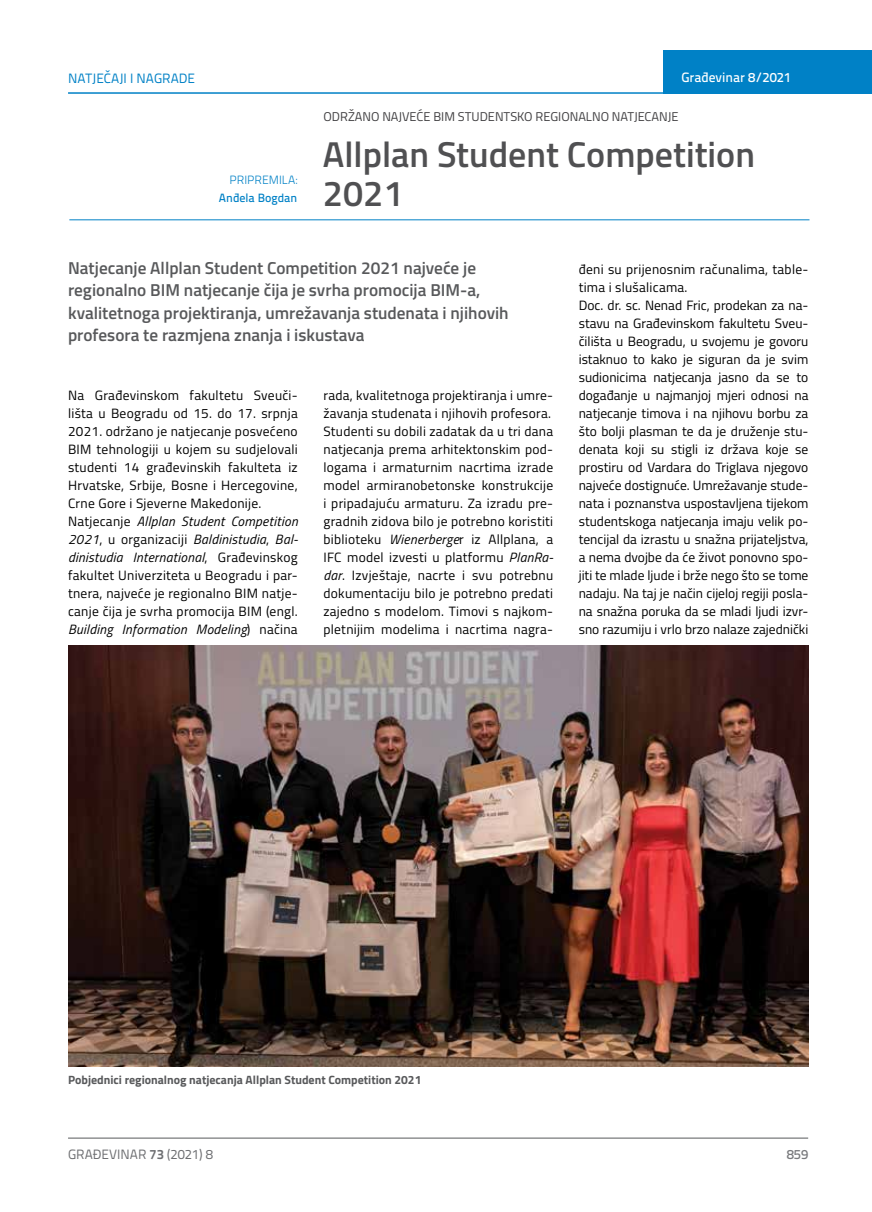
<style>
.page{position:relative;width:872px;height:1212px;background:#fff}
.page>*{position:absolute;margin:0;border:0;box-sizing:border-box;transform-origin:0 0}
.t1{font:600 36px/39px "Titillium";color:#505052}
.t2{font:600 17.25px/22.5px "Titillium";color:#58595b}
.t3{font:13.5px/18px "Titillium";letter-spacing:.02em;color:#000}
.t4{font:13.5px/18px "Titillium";color:#000}
.t5{font:13.5px "Titillium Text 22 L";color:#6d6e71}
.t6{font:13.5px "Titillium Text 22 L";color:#0081c6}
.t7{font:500 13.5px "Titillium Text 22 L";color:#fff}
.t8{font:500 13.5px "Titillium Text 22 L";color:#797a7d}
.t9{font:12.75px "Titillium";color:#414042}
.t10{font:700 12px "Titillium";color:#58595b}
.t11{font:500 12px "Titillium Text 22 L";color:#0081c6}
.t12{font:300 12px "Titillium Text 22 L";color:#0081c6}
.s1{font-style:italic}
.s2{font-weight:700}
</style>
<div class="page">
<div style="left:663px;top:50px;width:209px;height:44px;background:#0081c6"></div>
<hr style="left:68px;top:92px;width:804px;height:2px;background:#0081c6">
<hr style="left:68px;top:1138px;width:740px;height:1px;background:#58595b">
<hr style="left:69px;top:220px;width:740px;height:1px;background:#0081c6">
<img style="left:68px;top:645px;width:740px;height:421px">
<p class="t6" style="left:68px;top:68px;width:129px">NATJEČAJI I NAGRADE</p>
<p class="t7" style="left:681px;top:67px;width:111px">Građevinar 8/2021</p>
<p class="t12" style="left:229px;top:171px;width:69px">PRIPREMILA:</p>
<p class="t11" style="left:219px;top:188px;width:80px">Anđela Bogdan</p>
<p class="t9" style="left:323px;top:107px;width:356px">ODRŽANO NAJVEĆE BIM STUDENTSKO REGIONALNO NATJECANJE</p>
<h1 class="t1" style="left:323px;top:133px;width:433px">Allplan Student Competition<br>2021</h1>
<p class="t2" style="left:68px;top:256px;width:442px">Natjecanje Allplan Student Competition 2021 najveće je regionalno BIM natjecanje čija je svrha promocija BIM-a, kvalitetnoga projektiranja, umrežavanja studenata i njihovih profesora te razmjena znanja i iskustava</p>
<p class="t3" style="left:68px;top:385px;width:231px">Na Građevinskom fakultetu Sveuči&shy;lišta u Beogradu od 15. do 17. srpnja 2021. održano je natjecanje posvećeno BIM tehnologiji u kojem su sudjelovali studenti 14 građevinskih fakulteta iz Hrvatske, Srbije, Bosne i Hercegovine, Crne Gore i Sjeverne Makedonije.<br>Natjecanje <span class="s1">Allplan Student Competition 2021</span>, u organizaciji <span class="s1">Baldinistudia</span>, <span class="s1">Bal&shy;dinistudia International</span>, Građevinskog fakultet Univerziteta u Beogradu i par&shy;tnera, najveće je regionalno BIM natje&shy;canje čija je svrha promocija BIM (engl.<br><span class="s1">Building Information Modeling</span>) načina</p>
<p class="t3" style="left:323px;top:385px;width:231px">rada, kvalitetnoga projektiranja i umre&shy;žavanja studenata i njihovih profesora.<br>Studenti su dobili zadatak da u tri dana natjecanja prema arhitektonskim pod&shy;logama i armaturnim nacrtima izrade model armiranobetonske konstrukcije i pripadajuću armaturu. Za izradu pre&shy;gradnih zidova bilo je potrebno koristiti biblioteku <span class="s1">Wienerberge</span>r iz Allplana, a IFC model izvesti u platformu <span class="s1">PlanRa&shy;dar</span>. Izvještaje, nacrte i svu potrebnu dokumentaciju bilo je potrebno predati zajedno s modelom. Timovi s najkom&shy;pletnijim modelima i nacrtima nagra-</p>
<p class="t4" style="left:578px;top:259px;width:231px">đeni su prijenosnim računalima, table&shy;tima i slušalicama.<br>Doc. dr. sc. Nenad Fric, prodekan za na&shy;stavu na Građevinskom fakultetu Sveu&shy;čilišta u Beogradu, u svojemu je govoru istaknuo to kako je siguran da je svim sudionicima natjecanja jasno da se to događanje u najmanjoj mjeri odnosi na natjecanje timova i na njihovu borbu za što bolji plasman te da je druženje stu&shy;denata koji su stigli iz država koje se prostiru od Vardara do Triglava njegovo najveće dostignuće. Umrežavanje stude&shy;nata i poznanstva uspostavljena tijekom studentskoga natjecanja imaju velik po&shy;tencijal da izrastu u snažna prijateljstva, a nema dvojbe da će život ponovno spo&shy;jiti te mlade ljude i brže nego što se tome nadaju. Na taj je način cijeloj regiji posla&shy;na snažna poruka da se mladi ljudi izvr&shy;sno razumiju i vrlo brzo nalaze zajednički</p>
<p class="t10" style="left:68px;top:1071px;width:355px">Pobjednici regionalnog natjecanja Allplan Student Competition 2021</p>
<p class="t5" style="left:68px;top:1144px;width:146px">GRAĐEVINAR <span class="s2">73</span> (2021) 8</p>
<p class="t8" style="left:786px;top:1144px;width:23px">859</p>
</div>
